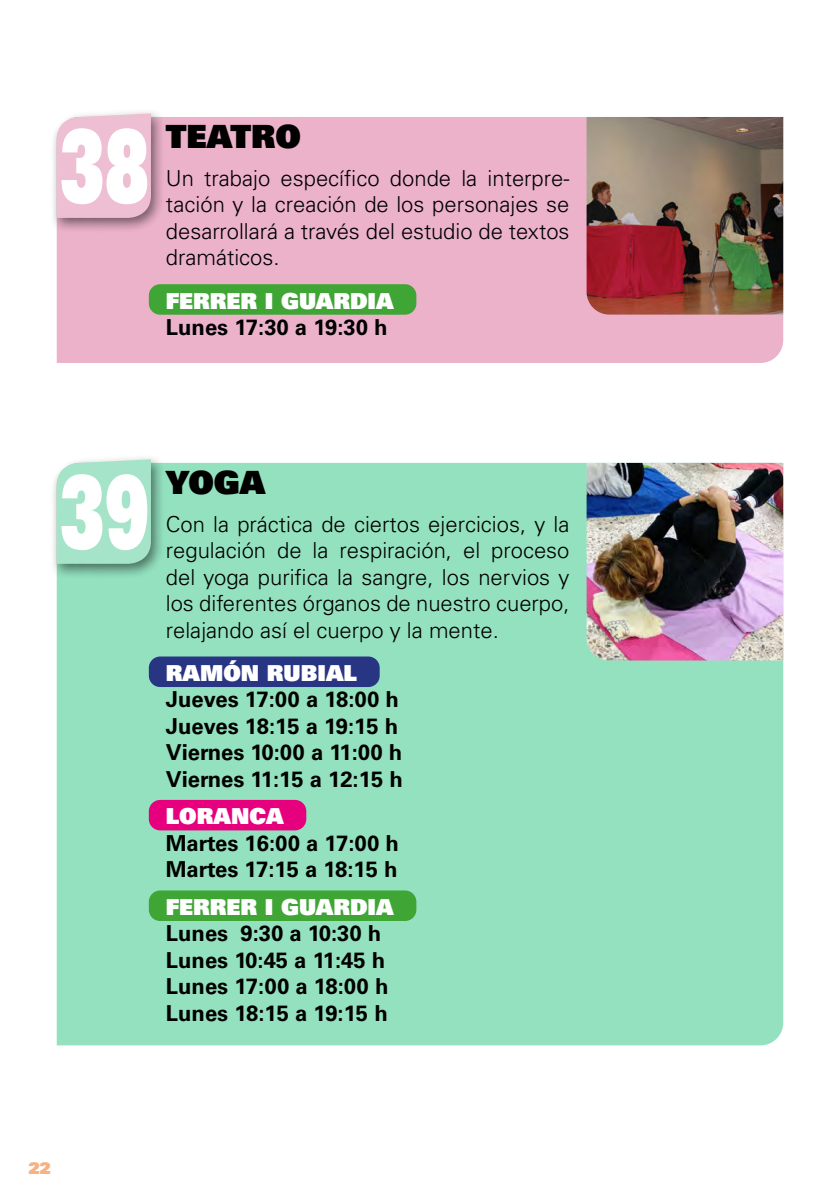
<style>
.page{position:relative;width:840px;height:1191px;background:#fff}
.page>*{position:absolute;margin:0;border:0;box-sizing:border-box;transform-origin:0 0}
.t1{font:100px "Univers LT Std X Black";color:#fff;scale:.63 1}
.t2{font:32px "Univers LT Std X Black";color:#000}
.t3{font:300 22px/26.4px "Univers LT Std";color:#000;text-align:justify}
.t4{font:700 22px/26.4px "Univers LT Std";color:#000}
.t5{font:22px "Univers LT Std X Black";color:#fff}
.t6{font:16px "Univers LT Std X Black";color:#f7b284}
</style>
<div class="page">
<div style="left:57px;top:117px;width:725px;height:246px;background:#ecb2ca"></div>
<div style="left:57px;top:463px;width:725px;height:582px;background:#93e1bf"></div>
<div style="left:49px;top:107px;width:116px;height:126px;background:#000;opacity:.5"></div>
<div style="left:57px;top:113px;width:94px;height:105px;background:#eebed2"></div>
<div style="left:49px;top:453px;width:116px;height:126px;background:#000;opacity:.5"></div>
<div style="left:57px;top:459px;width:94px;height:105px;background:#a5e4c8"></div>
<div style="left:149px;top:284px;width:267px;height:31px;background:#3fa535;border-radius:11px"></div>
<div style="left:149px;top:656px;width:230px;height:31px;background:#283583;border-radius:11px"></div>
<div style="left:149px;top:800px;width:157px;height:30px;background:#e6007d;border-radius:11px"></div>
<div style="left:149px;top:890px;width:267px;height:31px;background:#3fa535;border-radius:11px"></div>
<img style="left:586px;top:117px;width:196px;height:197px">
<img style="left:586px;top:463px;width:196px;height:197px">
<h1 class="t1" style="left:60px;top:101px;width:142px">38</h1>
<h2 class="t2" style="left:166px;top:116px;width:137px">TEATRO</h2>
<p class="t3" style="left:166px;top:165px;width:405px">Un trabajo específico donde la interpre&shy;tación y la creación de los personajes se desarrollará a través del estudio de textos dramáticos.</p>
<p class="t5" style="left:166px;top:286px;width:229px">FERRER I GUARDIA</p>
<p class="t4" style="left:166px;top:314px;width:223px">Lunes 17:30 a 19:30 h</p>
<h1 class="t1" style="left:60px;top:446px;width:142px">39</h1>
<h2 class="t2" style="left:166px;top:461px;width:101px">YOGA</h2>
<p class="t3" style="left:166px;top:511px;width:405px">Con la práctica de ciertos ejercicios, y la regulación de la respiración, el proceso del yoga purifica la sangre, los nervios y los diferentes órganos de nuestro cuerpo, relajando así el cuerpo y la mente.</p>
<p class="t5" style="left:166px;top:658px;width:192px">RAMÓN RUBIAL</p>
<p class="t4" style="left:166px;top:686px;width:238px">Jueves 17:00 a 18:00 h<br>Jueves 18:15 a 19:15 h<br>Viernes 10:00 a 11:00 h<br>Viernes 11:15 a 12:15 h</p>
<p class="t5" style="left:166px;top:802px;width:119px">LORANCA</p>
<p class="t4" style="left:166px;top:830px;width:234px">Martes 16:00 a 17:00 h<br>Martes 17:15 a 18:15 h</p>
<p class="t5" style="left:166px;top:892px;width:229px">FERRER I GUARDIA</p>
<p class="t4" style="left:166px;top:920px;width:224px">Lunes 9:30 a 10:30 h<br>Lunes 10:45 a 11:45 h<br>Lunes 17:00 a 18:00 h<br>Lunes 18:15 a 19:15 h</p>
<p class="t6" style="left:28px;top:1158px;width:24px">22</p>
</div>
